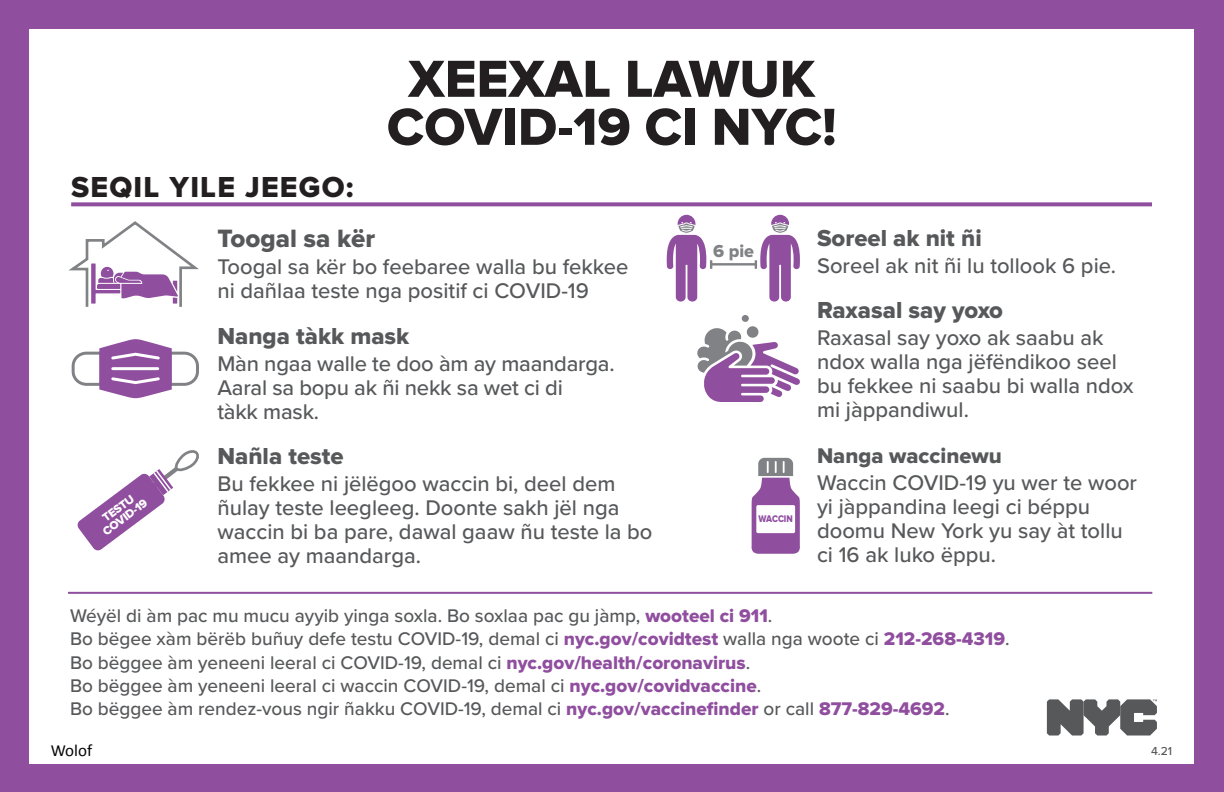
<style>
.page{position:relative;width:1224px;height:792px;background:#904e9f}
.page>*{position:absolute;margin:0;border:0;box-sizing:border-box;transform-origin:0 0}
.t1{font:54px/48px "Proxima Nova Extrabld";color:#231f20;text-align:center}
.t2{font:30px "Proxima Nova Extrabld";letter-spacing:.04em;color:#231f20}
.t3{font:26px "Proxima Nova Extrabld";color:#57585a}
.t4{font:24px "Proxima Nova Extrabld";color:#57585a}
.t5{font:500 22px/24px "Proxima Nova";color:#57585a}
.t6{font:22px "Proxima Nova Extrabld";color:#57585a}
.t7{font:500 19px/23.4px "Proxima Nova";color:#57585a}
.t8{font:18px "Proxima Nova Extrabld";color:#808285}
.t9{font:17px "Calibri";color:#040503}
.t10{font:12px/11px "Proxima Nova Extrabld";color:#fff;text-align:center}
.t11{font:500 12px "Proxima Nova";color:#57585a}
.t12{font:10px "Proxima Nova Extrabld";color:#904e9f;scale:.86 1}
.s1{font-family:"Proxima Nova Extrabld";font-weight:400;color:#904e9f}
</style>
<div class="page">
<div style="left:29px;top:29px;width:1165px;height:734px;background:#fff"></div>
<svg style="left:71px;top:202px;width:1081px;height:4px;background:#9a5ea7"></svg>
<svg style="left:71px;top:339px;width:128px;height:59px"></svg>
<svg style="left:697px;top:315px;width:103px;height:87px"></svg>
<svg style="left:751px;top:458px;width:49px;height:96px"></svg>
<div style="left:771px;top:215px;width:18px;height:18px;background:#904e9f;border-radius:50%"></div>
<hr style="left:710px;top:263px;width:46px;height:3px;background:#808285">
<svg style="left:755px;top:222px;width:45px;height:80px"></svg>
<div style="left:678px;top:215px;width:17px;height:18px;background:#904e9f;border-radius:50%"></div>
<svg style="left:667px;top:222px;width:45px;height:80px"></svg>
<svg style="left:77px;top:450px;width:122px;height:101px"></svg>
<hr style="left:68px;top:592px;width:1084px;height:2px;background:#904e9f">
<svg style="left:1047px;top:699px;width:110px;height:37px"></svg>
<svg style="left:68px;top:221px;width:131px;height:86px"></svg>
<h2 class="t2" style="left:71px;top:169px;width:284px">SEQIL YILE JEEGO:</h2>
<h1 class="t1" style="left:387px;top:56px;width:451px">XEEXAL LAWUK<br>COVID-19 CI NYC!</h1>
<p class="t10" style="left:94px;top:520px;width:54px;rotate:-37deg">TESTU<br>COVID-19</p>
<p class="t3" style="left:217px;top:224px;width:159px">Toogal sa kër</p>
<p class="t5" style="left:217px;top:254px;width:413px">Toogal sa kër bo feebaree walla bu fekkee ni dañlaa teste nga positif ci COVID-19</p>
<p class="t4" style="left:217px;top:322px;width:193px">Nanga tàkk mask</p>
<p class="t5" style="left:217px;top:351px;width:399px">Màn ngaa walle te doo àm ay maandarga.<br>Aaral sa bopu ak ñi nekk sa wet ci di<br>tàkk mask.</p>
<p class="t4" style="left:217px;top:443px;width:128px">Nañla teste</p>
<p class="t5" style="left:217px;top:471px;width:437px">Bu fekkee ni jëlëgoo waccin bi, deel dem ñulay teste leegleeg. Doonte sakh jël nga waccin bi ba pare, dawal gaaw ñu teste la bo amee ay maandarga.</p>
<p class="t8" style="left:713px;top:240px;width:42px">6 pie</p>
<p class="t12" style="left:759px;top:513px;width:41px">WACCIN</p>
<p class="t4" style="left:817px;top:224px;width:166px">Soreel ak nit ñi</p>
<p class="t5" style="left:817px;top:253px;width:301px">Soreel ak nit ñi lu tollook 6 pie.</p>
<p class="t4" style="left:817px;top:297px;width:188px">Raxasal say yoxo</p>
<p class="t5" style="left:817px;top:325px;width:318px">Raxasal say yoxo ak saabu ak ndox walla nga jëfëndikoo seel bu fekkee ni saabu bi walla ndox mi jàppandiwul.</p>
<p class="t6" style="left:817px;top:443px;width:186px">Nanga waccinewu</p>
<p class="t5" style="left:817px;top:470px;width:322px">Waccin COVID-19 yu wer te woor yi jàppandina leegi ci béppu doomu New York yu say àt tollu ci 16 ak luko ëppu.</p>
<p class="t7" style="left:70px;top:603px;width:941px">Wéyël di àm pac mu mucu ayyib yinga soxla. Bo soxlaa pac gu jàmp, <span class="s1">wooteel ci 911</span>.<br>Bo bëgee xàm bërëb buñuy defe testu COVID-19, demal ci <span class="s1">nyc.gov/covidtest</span> walla nga woote ci <span class="s1">212-268-4319</span>.<br>Bo bëggee àm yeneeni leeral ci COVID-19, demal ci <span class="s1">nyc.gov/health/coronavirus</span>.<br>Bo bëggee àm yeneeni leeral ci waccin COVID-19, demal ci <span class="s1">nyc.gov/covidvaccine</span>.<br>Bo bëggee àm rendez-vous ngir ñakku COVID-19, demal ci <span class="s1">nyc.gov/vaccinefinder</span> or call <span class="s1">877-829-4692</span>.</p>
<p class="t9" style="left:51px;top:739px;width:43px">Wolof</p>
<p class="t11" style="left:1151px;top:742px;width:23px">4.21</p>
</div>
